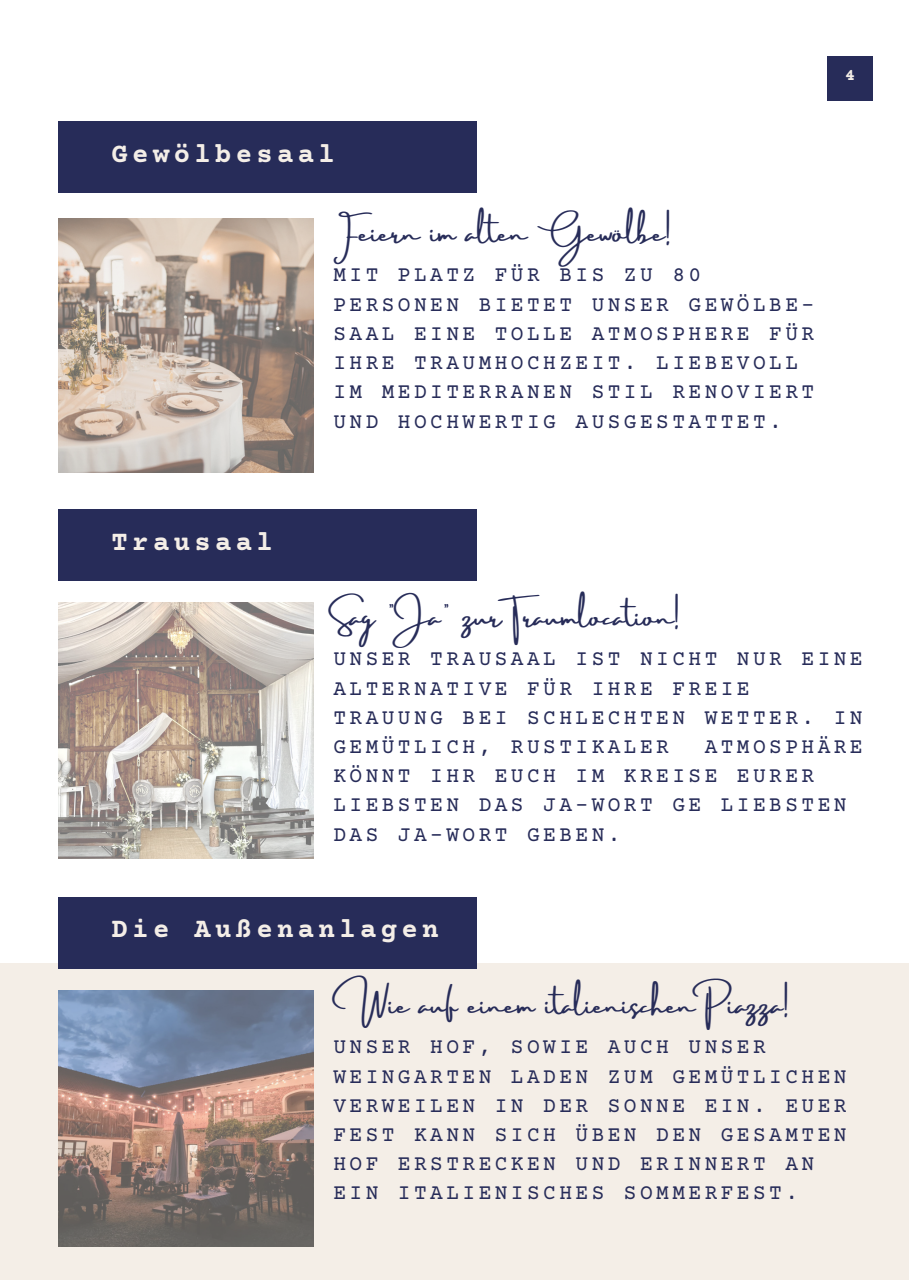
<style>
.page{position:relative;width:909px;height:1281px;background:#fff}
.page>*{position:absolute;margin:0;border:0;box-sizing:border-box;transform-origin:0 0}
.t1{font:27.3px "Amsterdam Three";color:#272c59}
.t2{font:700 27.3px "Courier Prime";letter-spacing:.16em;color:#f4eee7}
.t3{font:21.3px/29.2px "Courier Prime";letter-spacing:.16em;color:#272c59}
.t4{font:700 16.8px "Courier Prime";color:#f4eee7}
</style>
<div class="page">
<div style="left:828px;top:56px;width:45px;height:45px;background:#272c59"></div>
<div style="left:0;top:963px;width:908px;height:316px;background:#f4eee7"></div>
<div style="left:58px;top:122px;width:419px;height:71px;background:#272c59"></div>
<img style="left:58px;top:218px;width:255px;height:254px">
<div style="left:58px;top:509px;width:419px;height:71px;background:#272c59"></div>
<img style="left:58px;top:602px;width:255px;height:256px">
<div style="left:58px;top:897px;width:419px;height:71px;background:#272c59"></div>
<img style="left:58px;top:990px;width:255px;height:256px">
<p class="t2" style="left:112px;top:140px;width:225px">Gewölbesaal</p>
<p class="t1" style="left:333px;top:218px;width:339px">Feiern im alten Gewölbe!</p>
<p class="t3" style="left:333px;top:262px;width:482px">MIT PLATZ FÜR BIS ZU 80<br>PERSONEN BIETET UNSER GEWÖLBE-<br>SAAL EINE TOLLE ATMOSPHERE FÜR<br>IHRE TRAUMHOCHZEIT. LIEBEVOLL<br>IM MEDITERRANEN STIL RENOVIERT<br>UND HOCHWERTIG AUSGESTATTET.</p>
<p class="t4" style="left:845px;top:67px;width:12px">4</p>
<p class="t2" style="left:112px;top:528px;width:163px">Trausaal</p>
<p class="t1" style="left:333px;top:601px;width:347px">Sag "Ja" zur Traumlocation!</p>
<p class="t3" style="left:333px;top:646px;width:531px">UNSER TRAUSAAL IST NICHT NUR EINE<br>ALTERNATIVE FÜR IHRE FREIE<br>TRAUUNG BEI SCHLECHTEN WETTER. IN<br>GEMÜTLICH, RUSTIKALER</p>
<p class="t3" style="left:333px;top:733px;width:531px;text-indent:371px">ATMOSPHÄRE<br>KÖNNT IHR EUCH IM KREISE EURER<br>LIEBSTEN DAS JA-WORT GE LIEBSTEN<br>DAS JA-WORT GEBEN.</p>
<p class="t2" style="left:112px;top:916px;width:328px">Die Außenanlagen</p>
<p class="t1" style="left:333px;top:989px;width:457px">Wie auf einem italienischen Piazza!</p>
<p class="t3" style="left:333px;top:1033px;width:515px">UNSER HOF, SOWIE AUCH UNSER<br>WEINGARTEN LADEN ZUM GEMÜTLICHEN<br>VERWEILEN IN DER SONNE EIN. EUER<br>FEST KANN SICH ÜBEN DEN GESAMTEN<br>HOF ERSTRECKEN UND ERINNERT AN<br>EIN ITALIENISCHES SOMMERFEST.</p>
</div>
